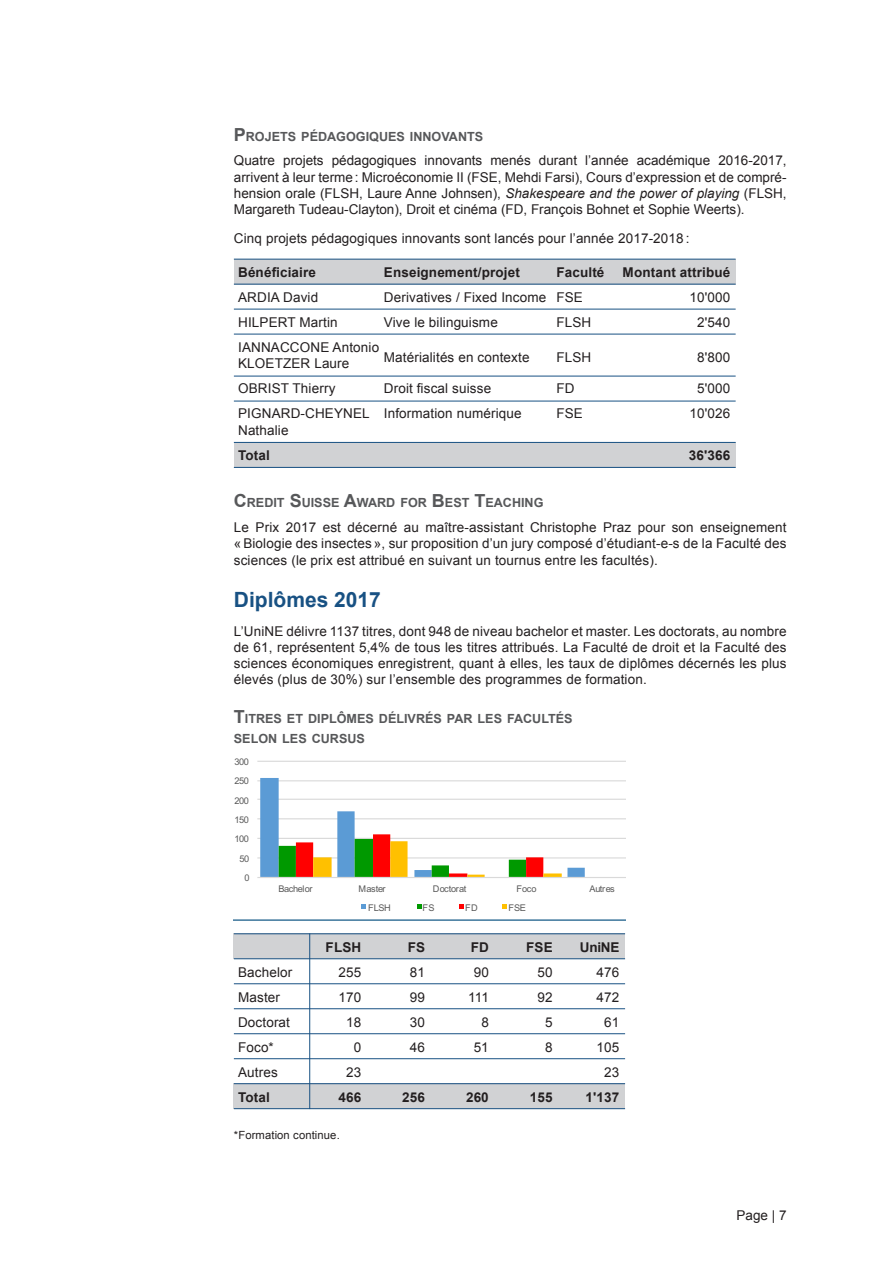
<style>
.page{position:relative;width:893px;height:1263px;background:#fff}
.page>*{position:absolute;margin:0;border:0;box-sizing:border-box;transform-origin:0 0}
.t1{font:700 21px "Arial";color:#185183}
.t2{font:13.5px/16.2px "Arial";letter-spacing:.01em;color:#231f20;text-align:justify}
.t3{font:700 13.5px "Arial";letter-spacing:.01em;color:#231f20}
.t4{font:700 12.6px/19.5px "Arial";color:#57585a}
.t5{font:11.25px "Arial";letter-spacing:.01em;color:#231f20}
.t6{font:9.15px "Arial";letter-spacing:-.055em;color:#595959}
.t7{font:9.15px "Arial";letter-spacing:-.03em;color:#595959}
.s1{font-size:18px}
.s2{font-style:italic}
</style>
<div class="page">
<div style="left:234px;top:933px;width:391px;height:26px;background:#d1d2d4"></div>
<div style="left:234px;top:259px;width:502px;height:25px;background:#d1d2d4"></div>
<div style="left:234px;top:442px;width:502px;height:26px;background:#d1d2d4"></div>
<div style="left:234px;top:1083px;width:391px;height:26px;background:#d1d2d4"></div>
<hr style="left:234px;top:933px;width:391px;height:1px;background:#185183">
<hr style="left:234px;top:958px;width:391px;height:1px;background:#185183">
<hr style="left:234px;top:983px;width:391px;height:1px;background:#185183">
<hr style="left:234px;top:1008px;width:391px;height:1px;background:#185183">
<hr style="left:234px;top:1033px;width:391px;height:1px;background:#185183">
<hr style="left:234px;top:1058px;width:391px;height:1px;background:#185183">
<hr style="left:234px;top:1083px;width:391px;height:1px;background:#185183">
<hr style="left:234px;top:1108px;width:391px;height:1px;background:#185183">
<hr style="left:309px;top:933px;width:1px;height:176px;background:#185183">
<hr style="left:234px;top:259px;width:502px;height:1px;background:#185183">
<hr style="left:234px;top:284px;width:502px;height:1px;background:#185183">
<hr style="left:234px;top:309px;width:502px;height:1px;background:#185183">
<hr style="left:234px;top:334px;width:502px;height:1px;background:#185183">
<hr style="left:234px;top:376px;width:502px;height:1px;background:#185183">
<hr style="left:234px;top:401px;width:502px;height:1px;background:#185183">
<hr style="left:234px;top:442px;width:502px;height:1px;background:#185183">
<hr style="left:234px;top:467px;width:502px;height:1px;background:#185183">
<svg style="left:234px;top:760px;width:391px;height:160px"></svg>
<p class="t4" style="left:234px;top:127px;width:251px"><span class="s1">P</span> ROJETS PÉDAGOGIQUES INNOVANTS</p>
<p class="t2" style="left:234px;top:153px;width:554px">Quatre projets pédagogiques innovants menés durant l’année académique 2016-2017, arrivent à leur terme: Microéconomie II (FSE, Mehdi Farsi), Cours d’expression et de compré&shy;hension orale (FLSH, Laure Anne Johnsen), <span class="s2">Shakespeare and the power of playing</span> (FLSH, Margareth Tudeau-Clayton), Droit et cinéma (FD, François Bohnet et Sophie Weerts).</p>
<p class="t2" style="left:234px;top:230px;width:457px">Cinq projets pédagogiques innovants sont lancés pour l’année 2017-2018 :</p>
<p class="t3" style="left:238px;top:264px;width:79px">Bénéficiaire</p>
<p class="t3" style="left:384px;top:264px;width:137px">Enseignement/projet</p>
<p class="t3" style="left:556px;top:264px;width:50px">Faculté</p>
<p class="t3" style="left:623px;top:264px;width:109px">Montant attribué</p>
<p class="t2" style="left:238px;top:290px;width:82px">ARDIA David</p>
<p class="t2" style="left:384px;top:290px;width:201px">Derivatives / Fixed Income FSE</p>
<p class="t2" style="left:690px;top:290px;width:42px">10'000</p>
<p class="t2" style="left:238px;top:315px;width:101px">HILPERT Martin</p>
<p class="t2" style="left:384px;top:315px;width:115px">Vive le bilinguisme</p>
<p class="t2" style="left:556px;top:315px;width:36px">FLSH</p>
<p class="t2" style="left:697px;top:315px;width:35px">2'540</p>
<p class="t2" style="left:238px;top:340px;width:143px">IANNACCONE Antonio<br>KLOETZER Laure</p>
<p class="t2" style="left:384px;top:349px;width:147px">Matérialités en contexte</p>
<p class="t2" style="left:556px;top:349px;width:36px">FLSH</p>
<p class="t2" style="left:697px;top:349px;width:35px">8'800</p>
<p class="t2" style="left:238px;top:381px;width:99px">OBRIST Thierry</p>
<p class="t2" style="left:384px;top:381px;width:109px">Droit fiscal suisse</p>
<p class="t2" style="left:556px;top:381px;width:20px">FD</p>
<p class="t2" style="left:697px;top:381px;width:35px">5'000</p>
<p class="t2" style="left:238px;top:406px;width:285px">PIGNARD-CHEYNEL Information numérique</p>
<p class="t2" style="left:556px;top:406px;width:28px">FSE</p>
<p class="t2" style="left:690px;top:406px;width:42px">10'026</p>
<p class="t2" style="left:238px;top:422px;width:52px">Nathalie</p>
<p class="t3" style="left:238px;top:446px;width:33px">Total</p>
<p class="t3" style="left:689px;top:446px;width:43px">36'366</p>
<p class="t4" style="left:234px;top:494px;width:311px"><span class="s1">C</span>REDIT <span class="s1">S</span>UISSE <span class="s1">A</span>WARD FOR <span class="s1">B</span>EST <span class="s1">T</span>EACHING</p>
<p class="t2" style="left:234px;top:519px;width:554px">Le Prix 2017 est décerné au maître-assistant Christophe Praz pour son enseignement «Biologie des insectes », sur proposition d’un jury composé d’étudiant-e-s de la Faculté des sciences (le prix est attribué en suivant un tournus entre les facultés).</p>
<h1 class="t1" style="left:234px;top:586px;width:149px">Diplômes 2017</h1>
<p class="t2" style="left:234px;top:623px;width:554px">L’UniNE délivre 1137 titres, dont 948 de niveau bachelor et master. Les doctorats, au nombre de 61, représentent 5,4% de tous les titres attribués. La Faculté de droit et la Faculté des sciences économiques enregistrent, quant à elles, les taux de diplômes décernés les plus élevés (plus de 30%) sur l’ensemble des programmes de formation.</p>
<p class="t4" style="left:234px;top:709px;width:340px"><span class="s1">T</span>ITRES ET DIPLÔMES DÉLIVRÉS PAR LES FACULTÉS<br>SELON LES CURSUS</p>
<p class="t6" style="left:235px;top:755px;width:16px">300</p>
<p class="t6" style="left:235px;top:775px;width:16px">250</p>
<p class="t6" style="left:235px;top:794px;width:16px">200</p>
<p class="t6" style="left:235px;top:813px;width:16px">150</p>
<p class="t6" style="left:235px;top:833px;width:16px">100</p>
<p class="t6" style="left:240px;top:852px;width:11px">50</p>
<p class="t6" style="left:244px;top:871px;width:7px">0</p>
<p class="t6" style="left:278px;top:882px;width:36px">Bachelor</p>
<p class="t6" style="left:358px;top:882px;width:29px">Master</p>
<p class="t7" style="left:433px;top:882px;width:35px">Doctorat</p>
<p class="t6" style="left:516px;top:882px;width:22px">Foco</p>
<p class="t6" style="left:590px;top:882px;width:27px">Autres</p>
<p class="t6" style="left:368px;top:901px;width:24px">FLSH</p>
<p class="t6" style="left:423px;top:901px;width:13px">FS</p>
<p class="t6" style="left:465px;top:901px;width:14px">FD</p>
<p class="t6" style="left:508px;top:901px;width:19px">FSE</p>
<p class="t3" style="left:326px;top:939px;width:37px">FLSH</p>
<p class="t3" style="left:408px;top:939px;width:19px">FS</p>
<p class="t3" style="left:471px;top:939px;width:20px">FD</p>
<p class="t3" style="left:526px;top:939px;width:28px">FSE</p>
<p class="t3" style="left:580px;top:939px;width:41px">UniNE</p>
<p class="t2" style="left:238px;top:965px;width:56px">Bachelor</p>
<p class="t2" style="left:338px;top:965px;width:24px">255</p>
<p class="t2" style="left:410px;top:965px;width:17px">81</p>
<p class="t2" style="left:474px;top:965px;width:17px">90</p>
<p class="t2" style="left:537px;top:965px;width:17px">50</p>
<p class="t2" style="left:597px;top:965px;width:24px">476</p>
<p class="t2" style="left:238px;top:989px;width:43px">Master</p>
<p class="t2" style="left:338px;top:989px;width:24px">170</p>
<p class="t2" style="left:410px;top:989px;width:17px">99</p>
<p class="t2" style="left:468px;top:989px;width:22px">111</p>
<p class="t2" style="left:537px;top:989px;width:17px">92</p>
<p class="t2" style="left:597px;top:989px;width:24px">472</p>
<p class="t2" style="left:238px;top:1014px;width:53px">Doctorat</p>
<p class="t2" style="left:346px;top:1014px;width:17px">18</p>
<p class="t2" style="left:410px;top:1014px;width:17px">30</p>
<p class="t2" style="left:481px;top:1014px;width:9px">8</p>
<p class="t2" style="left:545px;top:1014px;width:9px">5</p>
<p class="t2" style="left:604px;top:1014px;width:17px">61</p>
<p class="t2" style="left:238px;top:1039px;width:37px">Foco*</p>
<p class="t2" style="left:354px;top:1039px;width:9px">0</p>
<p class="t2" style="left:410px;top:1039px;width:17px">46</p>
<p class="t2" style="left:474px;top:1039px;width:17px">51</p>
<p class="t2" style="left:545px;top:1039px;width:9px">8</p>
<p class="t2" style="left:597px;top:1039px;width:24px">105</p>
<p class="t2" style="left:238px;top:1064px;width:41px">Autres</p>
<p class="t2" style="left:346px;top:1064px;width:17px">23</p>
<p class="t2" style="left:604px;top:1064px;width:17px">23</p>
<p class="t3" style="left:238px;top:1088px;width:33px">Total</p>
<p class="t3" style="left:338px;top:1088px;width:24px">466</p>
<p class="t3" style="left:402px;top:1088px;width:24px">256</p>
<p class="t3" style="left:466px;top:1088px;width:24px">260</p>
<p class="t3" style="left:530px;top:1088px;width:24px">155</p>
<p class="t3" style="left:586px;top:1088px;width:35px">1'137</p>
<p class="t5" style="left:234px;top:1127px;width:107px">*Formation continue.</p>
<p class="t2" style="left:737px;top:1207px;width:52px">Page | 7</p>
</div>
